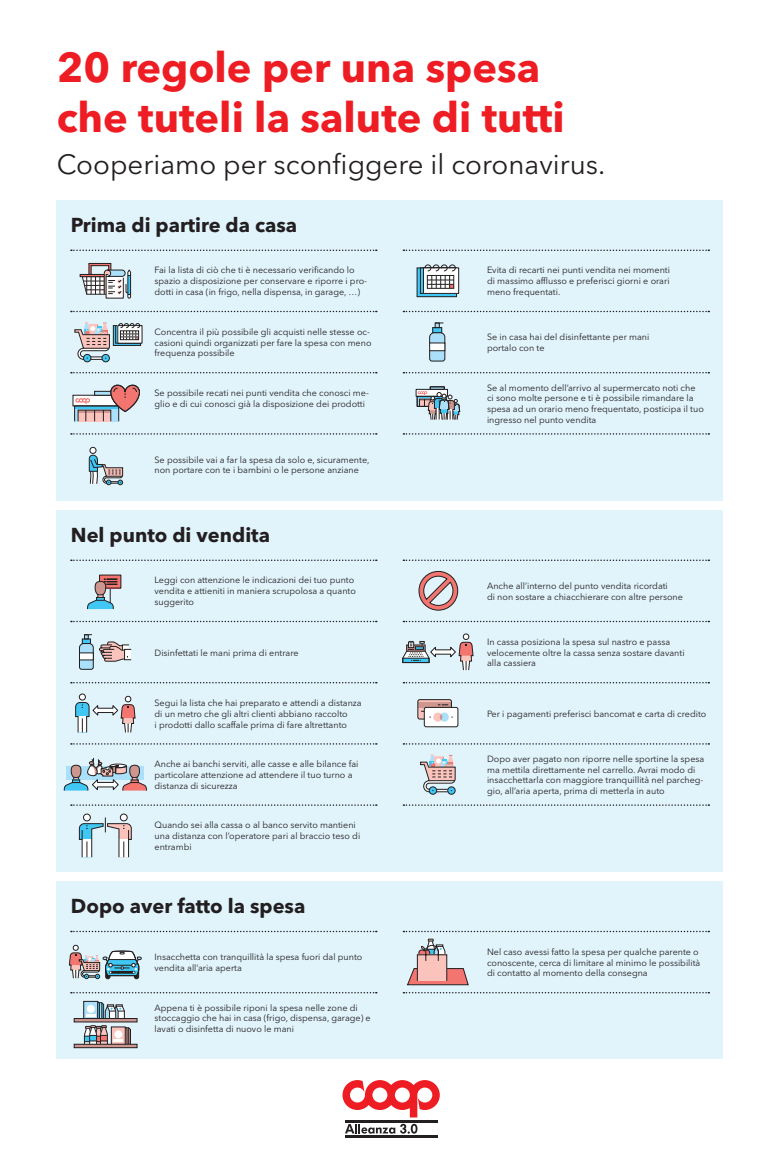
<style>
.page{position:relative;width:780px;height:1163px;background:#fff}
.page>*{position:absolute;margin:0;border:0;box-sizing:border-box;transform-origin:0 0}
.t1{font:700 41.5px/49.7px "Avenir Next LT Pro";color:#ee1d23}
.t2{font:27.6px "Avenir Next LT Pro";color:#231f20}
.t3{font:700 20px "Avenir Next LT Pro";color:#231f20}
.t4{font:9px/10.8px "Avenir Next LT Pro";color:#231f20}
</style>
<div class="page">
<div style="left:57px;top:510px;width:666px;height:361px;background:#e1f4fc"></div>
<div style="left:57px;top:881px;width:666px;height:177px;background:#e1f4fc"></div>
<div style="left:57px;top:200px;width:666px;height:300px;background:#e1f4fc"></div>
<div style="left:99px;top:575px;width:22px;height:13px;background:#f27570"></div>
<svg style="left:87px;top:578px;width:30px;height:32px"></svg>
<svg style="left:68px;top:944px;width:74px;height:35px"></svg>
<div style="left:80px;top:274px;width:40px;height:3px;border:1px solid #231f20"></div>
<svg style="left:81px;top:263px;width:50px;height:36px"></svg>
<svg style="left:418px;top:570px;width:40px;height:41px"></svg>
<svg style="left:407px;top:938px;width:62px;height:47px"></svg>
<div style="left:417px;top:268px;width:39px;height:28px;background:linear-gradient(to right,#3fc4f1,#40c8f6)"></div>
<div style="left:416px;top:267px;width:41px;height:30px;border:1px solid #231f20"></div>
<div style="left:420px;top:268px;width:35px;height:25px;background:#40c7f4"></div>
<div style="left:420px;top:267px;width:36px;height:27px;border:1px solid #231f20"></div>
<div style="left:423px;top:268px;width:35px;height:25px;background:#fff"></div>
<div style="left:423px;top:267px;width:36px;height:27px;border:1px solid #231f20"></div>
<svg style="left:424px;top:264px;width:32px;height:24px"></svg>
<div style="left:427px;top:275px;width:27px;height:14px;border:1px solid #231f20"></div>
<div style="left:124px;top:649px;width:7px;height:10px;background:#fff"></div>
<div style="left:124px;top:648px;width:8px;height:12px;border:1px solid #231f20"></div>
<svg style="left:79px;top:634px;width:49px;height:36px"></svg>
<div style="left:79px;top:652px;width:14px;height:7px;background:#fff"></div>
<div style="left:79px;top:652px;width:15px;height:8px;border:1px solid #231f20"></div>
<svg style="left:83px;top:1000px;width:48px;height:43px"></svg>
<hr style="left:74px;top:1018px;width:63px;height:3px;background:#cd968f">
<div style="left:74px;top:1017px;width:63px;height:5px;border:1px solid #231f20"></div>
<div style="left:74px;top:1043px;width:63px;height:4px;border:1px solid #231f20"></div>
<div style="left:102px;top:354px;width:8px;height:8px;border:1px solid #231f20;border-radius:50%"></div>
<div style="left:83px;top:354px;width:8px;height:8px;border:1px solid #231f20;border-radius:50%"></div>
<svg style="left:74px;top:322px;width:36px;height:38px"></svg>
<svg style="left:115px;top:343px;width:24px;height:1px"></svg>
<div style="left:113px;top:325px;width:28px;height:21px;border:1px solid #231f20"></div>
<div style="left:115px;top:325px;width:25px;height:18px;border:1px solid #231f20"></div>
<svg style="left:119px;top:339px;width:21px;height:2px"></svg>
<div style="left:117px;top:325px;width:25px;height:18px;border:1px solid #231f20"></div>
<svg style="left:118px;top:323px;width:23px;height:16px"></svg>
<div style="left:120px;top:330px;width:19px;height:10px;border:1px solid #231f20"></div>
<div style="left:463px;top:633px;width:6px;height:7px;border:1px solid #231f20;border-radius:50%"></div>
<svg style="left:402px;top:634px;width:72px;height:37px"></svg>
<svg style="left:429px;top:322px;width:16px;height:40px"></svg>
<div style="left:429px;top:343px;width:16px;height:7px;background:#fff"></div>
<div style="left:429px;top:342px;width:16px;height:9px;border:1px solid #231f20"></div>
<div style="left:79px;top:693px;width:7px;height:7px;border:1px solid #231f20;border-radius:50%"></div>
<svg style="left:75px;top:694px;width:61px;height:39px"></svg>
<svg style="left:76px;top:408px;width:41px;height:11px"></svg>
<hr style="left:75px;top:406px;width:44px;height:2px;background:#40c7f4">
<svg style="left:78px;top:410px;width:33px;height:11px"></svg>
<hr style="left:78px;top:410px;width:33px;height:3px;background:#cd968f">
<div style="left:73px;top:395px;width:48px;height:11px;background:#fff"></div>
<svg style="left:75px;top:398px;width:15px;height:6px"></svg>
<div style="left:72px;top:395px;width:49px;height:11px;border:1px solid #231f20"></div>
<div style="left:74px;top:405px;width:45px;height:16px;border:1px solid #231f20"></div>
<div style="left:94px;top:391px;width:22px;height:4px;border:1px solid #231f20"></div>
<svg style="left:110px;top:384px;width:30px;height:28px"></svg>
<div style="left:418px;top:699px;width:33px;height:20px;background:#fac3bc;border-radius:2px"></div>
<svg style="left:418px;top:702px;width:33px;height:5px"></svg>
<div style="left:417px;top:699px;width:35px;height:20px;border:1px solid #231f20;border-radius:2px"></div>
<div style="left:424px;top:707px;width:34px;height:19px;background:#fff;border-radius:2px"></div>
<div style="left:424px;top:706px;width:34px;height:21px;border:1px solid #231f20;border-radius:2px"></div>
<div style="left:433px;top:712px;width:9px;height:9px;background:#fac3bc;border-radius:50%"></div>
<div style="left:440px;top:712px;width:9px;height:9px;background:#aae0f9;border-radius:50%"></div>
<svg style="left:440px;top:713px;width:2px;height:7px"></svg>
<svg style="left:421px;top:710px;width:10px;height:7px"></svg>
<div style="left:430px;top:386px;width:14px;height:4px;border:1px solid #231f20"></div>
<svg style="left:417px;top:387px;width:43px;height:33px"></svg>
<svg style="left:63px;top:758px;width:84px;height:33px"></svg>
<svg style="left:88px;top:447px;width:35px;height:38px"></svg>
<div style="left:447px;top:786px;width:8px;height:8px;border:1px solid #231f20;border-radius:50%"></div>
<div style="left:429px;top:786px;width:8px;height:8px;border:1px solid #231f20;border-radius:50%"></div>
<svg style="left:420px;top:754px;width:36px;height:38px"></svg>
<div style="left:83px;top:813px;width:8px;height:8px;border:1px solid #231f20;border-radius:50%"></div>
<div style="left:120px;top:814px;width:7px;height:6px;background:#fff;border-radius:50%"></div>
<div style="left:120px;top:813px;width:8px;height:8px;border:1px solid #231f20;border-radius:50%"></div>
<svg style="left:78px;top:817px;width:54px;height:41px"></svg>
<svg style="left:71px;top:559px;width:306px;height:2px"></svg>
<svg style="left:71px;top:930px;width:306px;height:2px"></svg>
<svg style="left:71px;top:249px;width:306px;height:2px"></svg>
<svg style="left:403px;top:559px;width:306px;height:2px"></svg>
<svg style="left:403px;top:930px;width:306px;height:2px"></svg>
<svg style="left:403px;top:249px;width:306px;height:2px"></svg>
<svg style="left:71px;top:620px;width:306px;height:2px"></svg>
<svg style="left:71px;top:992px;width:306px;height:1px"></svg>
<svg style="left:71px;top:311px;width:306px;height:1px"></svg>
<svg style="left:403px;top:620px;width:306px;height:2px"></svg>
<svg style="left:403px;top:992px;width:306px;height:1px"></svg>
<svg style="left:403px;top:311px;width:306px;height:1px"></svg>
<svg style="left:71px;top:682px;width:306px;height:1px"></svg>
<svg style="left:71px;top:372px;width:306px;height:1px"></svg>
<svg style="left:403px;top:682px;width:306px;height:1px"></svg>
<svg style="left:403px;top:372px;width:306px;height:1px"></svg>
<svg style="left:71px;top:743px;width:306px;height:1px"></svg>
<svg style="left:71px;top:433px;width:306px;height:1px"></svg>
<svg style="left:403px;top:743px;width:306px;height:1px"></svg>
<svg style="left:403px;top:433px;width:306px;height:1px"></svg>
<svg style="left:71px;top:804px;width:306px;height:1px"></svg>
<svg style="left:403px;top:804px;width:306px;height:1px"></svg>
<svg style="left:342px;top:1080px;width:98px;height:37px"></svg>
<hr style="left:345px;top:1134px;width:92px;height:3px;background:#231f20">
<hr style="left:345px;top:1119px;width:92px;height:3px;background:#231f20">
<svg style="left:345px;top:1123px;width:72px;height:10px"></svg>
<h1 class="t1" style="left:57px;top:43px;width:509px">20 regole per una spesa che tuteli la salute di tutti</h1>
<h2 class="t2" style="left:57px;top:148px;width:550px">Cooperiamo per sconfiggere il coronavirus.</h2>
<h3 class="t3" style="left:71px;top:213px;width:228px">Prima di partire da casa</h3>
<p class="t4" style="left:154px;top:265px;width:214px">Fai la lista di ciò che ti è necessario verificando lo spazio a disposizione per conservare e riporre i pro&shy;dotti in casa (in frigo, nella dispensa, in garage, …)</p>
<p class="t4" style="left:154px;top:326px;width:218px">Concentra il più possibile gli acquisti nelle stesse oc&shy;casioni quindi organizzati per fare la spesa con meno frequenza possibile</p>
<p class="t4" style="left:154px;top:387px;width:216px">Se possibile recati nei punti vendita che conosci me&shy;glio e di cui conosci già la disposizione dei prodotti</p>
<p class="t4" style="left:154px;top:454px;width:216px">Se possibile vai a far la spesa da solo e, sicuramente, non portare con te i bambini o le persone anziane</p>
<h3 class="t3" style="left:71px;top:523px;width:201px">Nel punto di vendita</h3>
<p class="t4" style="left:154px;top:575px;width:203px">Leggi con attenzione le indicazioni dei tuo punto vendita e attieniti in maniera scrupolosa a quanto suggerito</p>
<p class="t4" style="left:154px;top:647px;width:145px">Disinfettati le mani prima di entrare</p>
<p class="t4" style="left:154px;top:697px;width:209px">Segui la lista che hai preparato e attendi a distanza di un metro che gli altri clienti abbiano raccolto<br>i prodotti dallo scaffale prima di fare altrettanto</p>
<p class="t4" style="left:154px;top:758px;width:205px">Anche ai banchi serviti, alle casse e alle bilance fai particolare attenzione ad attendere il tuo turno a distanza di sicurezza</p>
<p class="t4" style="left:154px;top:819px;width:207px">Quando sei alla cassa o al banco servito mantieni una distanza con l’operatore pari al braccio teso di entrambi</p>
<h3 class="t3" style="left:71px;top:894px;width:236px">Dopo aver fatto la spesa</h3>
<p class="t4" style="left:154px;top:951px;width:209px">Insacchetta con tranquillità la spesa fuori dal punto vendita all’aria aperta</p>
<p class="t4" style="left:154px;top:1001px;width:218px">Appena ti è possibile riponi la spesa nelle zone di stoccaggio che hai in casa (frigo, dispensa, garage) e lavati o disinfetta di nuovo le mani</p>
<p class="t4" style="left:487px;top:265px;width:184px;text-align:justify">Evita di recarti nei punti vendita nei momenti di massimo afflusso e preferisci giorni e orari meno frequentati.</p>
<p class="t4" style="left:487px;top:331px;width:164px">Se in casa hai del disinfettante per mani portalo con te</p>
<p class="t4" style="left:487px;top:382px;width:218px">Se al momento dell’arrivo al supermercato noti che ci sono molte persone e ti è possibile rimandare la spesa ad un orario meno frequentato, posticipa il tuo ingresso nel punto vendita</p>
<p class="t4" style="left:487px;top:580px;width:197px">Anche all’interno del punto vendita ricordati<br>di non sostare a chiacchierare con altre persone</p>
<p class="t4" style="left:487px;top:636px;width:199px">In cassa posiziona la spesa sul nastro e passa velocemente oltre la cassa senza sostare davanti alla cassiera</p>
<p class="t4" style="left:487px;top:708px;width:221px">Per i pagamenti preferisci bancomat e carta di credito</p>
<p class="t4" style="left:487px;top:753px;width:219px">Dopo aver pagato non riporre nelle sportine la spesa ma mettila direttamente nel carrello. Avrai modo di insacchettarla con maggiore tranquillità nel parcheg&shy;gio, all’aria aperta, prima di metterla in auto</p>
<p class="t4" style="left:487px;top:946px;width:215px">Nel caso avessi fatto la spesa per qualche parente o conoscente, cerca di limitare al minimo le possibilità di contatto al momento della consegna</p>
</div>
